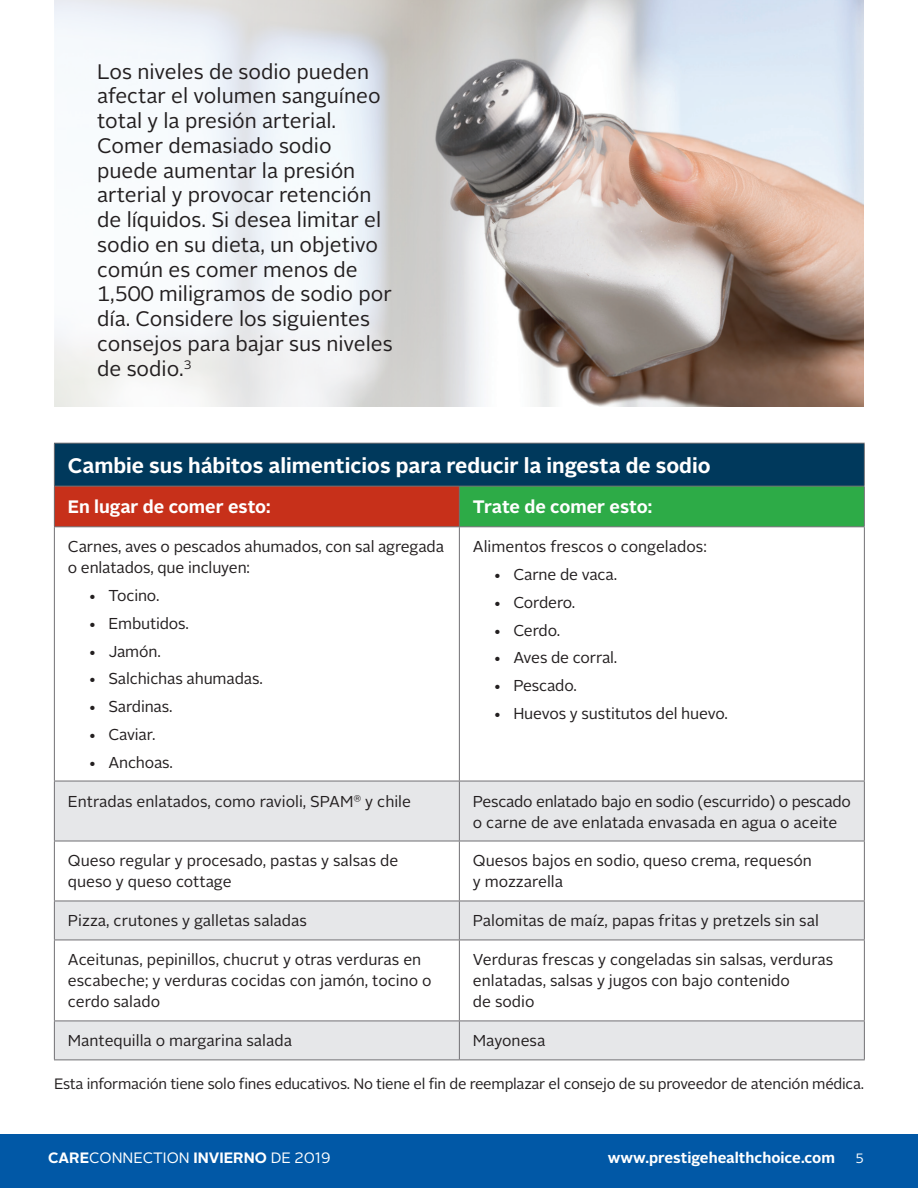
<style>
.page{position:relative;width:918px;height:1188px;background:#fff}
.page>*{position:absolute;margin:0;border:0;box-sizing:border-box;transform-origin:0 0}
.Body{font:21px/24.8px "Alright Sans";color:#231f20}
.Body-2{font:700 21px "Alright Sans";color:#fff}
.Body-3{font:700 18px "Alright Sans";color:#fff}
.Body-4{font:15.75px/21px "Alright Sans";color:#231f20}
.Body-5{font:15.75px "Alright Sans";letter-spacing:-.02em;color:#231f20}
.Body-6{font:15px "Alright Sans";letter-spacing:-.015em;color:#231f20}
.t1{font:15px "Alright Sans";color:#fff}
.t2{font:700 15px "Alright Sans";color:#fff}
.t3{font:13.5px "Alright Sans";color:#fff}
.s1{font-weight:700}
</style>
<div class="page">
<div style="left:0;top:1134px;width:918px;height:54px;background:#0158a6"></div>
<img style="left:54px;top:0;width:810px;height:406px">
<div style="left:54px;top:443px;width:810px;height:43px;background:#00395c"></div>
<div style="left:54px;top:486px;width:405px;height:41px;background:#c7301a"></div>
<div style="left:459px;top:486px;width:405px;height:41px;background:#2dab47"></div>
<svg style="left:55px;top:527px;width:809px;height:254px"></svg>
<svg style="left:55px;top:782px;width:809px;height:278px;fill:#e9eaeb"></svg>
<hr style="left:864px;top:444px;width:1px;height:42px;background:#717074">
<hr style="left:54px;top:443px;width:405px;height:1px;background:#717074">
<hr style="left:54px;top:444px;width:1px;height:42px;background:#717074">
<hr style="left:459px;top:443px;width:406px;height:1px;background:#717074">
<hr style="left:54px;top:486px;width:405px;height:1px;background:#717074">
<hr style="left:54px;top:487px;width:1px;height:39px;background:#717074">
<hr style="left:459px;top:486px;width:406px;height:1px;background:#717074">
<hr style="left:459px;top:487px;width:1px;height:39px;background:#717074">
<hr style="left:864px;top:487px;width:1px;height:39px;background:#717074">
<hr style="left:54px;top:526px;width:405px;height:1px;background:#717074">
<hr style="left:54px;top:527px;width:1px;height:254px;background:#717074">
<hr style="left:459px;top:526px;width:406px;height:1px;background:#717074">
<hr style="left:459px;top:527px;width:1px;height:254px;background:#717074">
<hr style="left:864px;top:527px;width:1px;height:254px;background:#717074">
<hr style="left:54px;top:781px;width:405px;height:1px;background:#717074">
<hr style="left:54px;top:781px;width:1px;height:60px;background:#717074">
<hr style="left:459px;top:781px;width:406px;height:1px;background:#717074">
<hr style="left:459px;top:781px;width:1px;height:60px;background:#717074">
<hr style="left:864px;top:781px;width:1px;height:60px;background:#717074">
<hr style="left:54px;top:841px;width:405px;height:1px;background:#717074">
<hr style="left:54px;top:841px;width:1px;height:60px;background:#717074">
<hr style="left:459px;top:841px;width:406px;height:1px;background:#717074">
<hr style="left:459px;top:841px;width:1px;height:60px;background:#717074">
<hr style="left:864px;top:841px;width:1px;height:60px;background:#717074">
<hr style="left:54px;top:901px;width:405px;height:1px;background:#717074">
<hr style="left:54px;top:901px;width:1px;height:39px;background:#717074">
<hr style="left:459px;top:901px;width:406px;height:1px;background:#717074">
<hr style="left:459px;top:901px;width:1px;height:39px;background:#717074">
<hr style="left:864px;top:901px;width:1px;height:39px;background:#717074">
<hr style="left:54px;top:940px;width:405px;height:1px;background:#717074">
<hr style="left:54px;top:940px;width:1px;height:81px;background:#717074">
<hr style="left:459px;top:940px;width:406px;height:1px;background:#717074">
<hr style="left:459px;top:940px;width:1px;height:81px;background:#717074">
<hr style="left:864px;top:940px;width:1px;height:81px;background:#717074">
<hr style="left:54px;top:1021px;width:405px;height:1px;background:#717074">
<hr style="left:54px;top:1021px;width:1px;height:39px;background:#717074">
<hr style="left:459px;top:1021px;width:406px;height:1px;background:#717074">
<hr style="left:459px;top:1021px;width:1px;height:39px;background:#717074">
<hr style="left:864px;top:1021px;width:1px;height:39px;background:#717074">
<hr style="left:54px;top:1060px;width:405px;height:1px;background:#717074">
<hr style="left:459px;top:1060px;width:406px;height:1px;background:#717074">
<p class="Body" style="left:97px;top:59px;width:297px">Los niveles de sodio pueden afectar el volumen sanguíneo total y la presión arterial.<br>Comer demasiado sodio puede aumentar la presión arterial y provocar retención de líquidos. Si desea limitar el sodio en su dieta, un objetivo común es comer menos de<br>1,500 miligramos de sodio por día. Considere los siguientes consejos para bajar sus niveles de sodio.<sup>3</sup></p>
<p class="Body-2" style="left:68px;top:451px;width:644px">Cambie sus hábitos alimenticios para reducir la ingesta de sodio</p>
<p class="Body-3" style="left:68px;top:494px;width:204px">En lugar de comer esto:</p>
<p class="Body-3" style="left:473px;top:494px;width:181px">Trate de comer esto:</p>
<p class="Body-4" style="left:68px;top:537px;width:378px">Carnes, aves o pescados ahumados, con sal agregada o enlatados, que incluyen:</p>
<p class="Body-4" style="left:88px;top:585px;width:73px">• Tocino.</p>
<p class="Body-4" style="left:88px;top:613px;width:102px">• Embutidos.</p>
<p class="Body-4" style="left:88px;top:641px;width:74px">• Jamón.</p>
<p class="Body-4" style="left:88px;top:669px;width:176px">• Salchichas ahumadas.</p>
<p class="Body-4" style="left:88px;top:696px;width:86px">• Sardinas.</p>
<p class="Body-4" style="left:88px;top:724px;width:69px">• Caviar.</p>
<p class="Body-4" style="left:88px;top:752px;width:86px">• Anchoas.</p>
<p class="Body-4" style="left:473px;top:537px;width:235px">Alimentos frescos o congelados:</p>
<p class="Body-4" style="left:493px;top:564px;width:126px">• Carne de vaca.</p>
<p class="Body-5" style="left:493px;top:592px;width:84px">• Cordero.</p>
<p class="Body-4" style="left:493px;top:620px;width:69px">• Cerdo.</p>
<p class="Body-4" style="left:493px;top:648px;width:126px">• Aves de corral.</p>
<p class="Body-4" style="left:493px;top:675px;width:85px">• Pescado.</p>
<p class="Body-4" style="left:493px;top:703px;width:236px">• Huevos y sustitutos del huevo.</p>
<p class="Body-4" style="left:68px;top:791px;width:345px">Entradas enlatados, como ravioli, SPAM<sup>®</sup> y chile</p>
<p class="Body-4" style="left:473px;top:791px;width:380px">Pescado enlatado bajo en sodio (escurrido) o pescado o carne de ave enlatada envasada en agua o aceite</p>
<p class="Body-4" style="left:68px;top:851px;width:332px">Queso regular y procesado, pastas y salsas de queso y queso cottage</p>
<p class="Body-4" style="left:473px;top:851px;width:341px">Quesos bajos en sodio, queso crema, requesón y mozzarella</p>
<p class="Body-4" style="left:68px;top:911px;width:241px">Pizza, crutones y galletas saladas</p>
<p class="Body-4" style="left:473px;top:911px;width:348px">Palomitas de maíz, papas fritas y pretzels sin sal</p>
<p class="Body-4" style="left:68px;top:950px;width:365px">Aceitunas, pepinillos, chucrut y otras verduras en escabeche; y verduras cocidas con jamón, tocino o cerdo salado</p>
<p class="Body-4" style="left:473px;top:950px;width:362px">Verduras frescas y congeladas sin salsas, verduras enlatadas, salsas y jugos con bajo contenido<br>de sodio</p>
<p class="Body-4" style="left:68px;top:1031px;width:226px">Mantequilla o margarina salada</p>
<p class="Body-4" style="left:473px;top:1031px;width:74px">Mayonesa</p>
<p class="Body-6" style="left:54px;top:1073px;width:812px">Esta información tiene solo fines educativos. No tiene el fin de reemplazar el consejo de su proveedor de atención médica.</p>
<p class="t1" style="left:48px;top:1148px;width:284px"><span class="s1">CARE</span>CONNECTION <span class="s1">INVIERNO</span> DE 2019</p>
<p class="t2" style="left:608px;top:1148px;width:229px">www.prestigehealthchoice.com</p>
<p class="t3" style="left:856px;top:1150px;width:10px">5</p>
</div>
